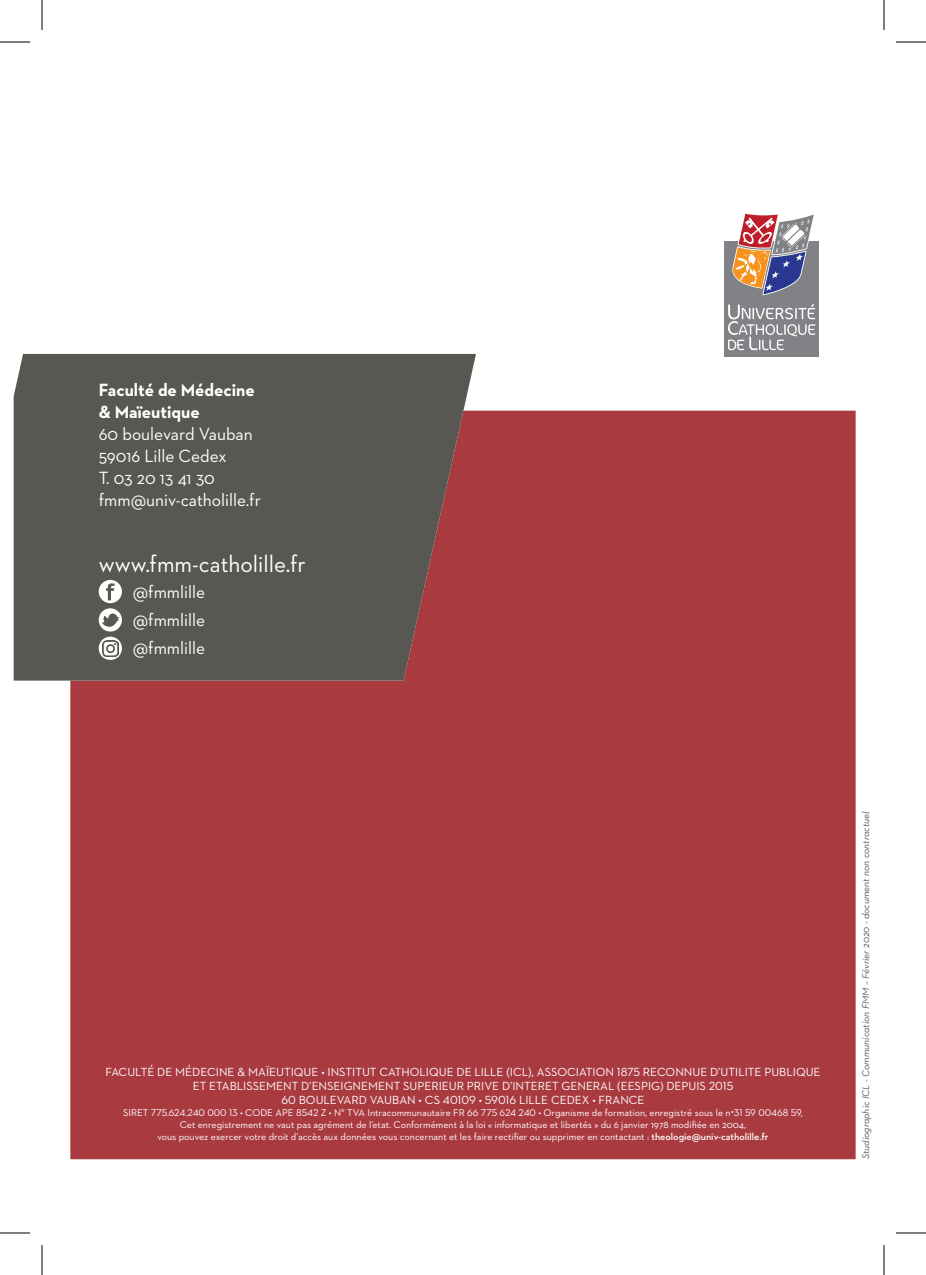
<style>
.page{position:relative;width:926px;height:1275px;background:#fff}
.page>*{position:absolute;margin:0;border:0;box-sizing:border-box;transform-origin:0 0}
.t1{font:24px "Neutraface 2 Text";color:#fff}
.t2{font:18px/22px "Neutraface 2 Text";color:#fff}
.t3{font:700 18px/22px "Neutraface 2 Text";color:#fff}
.t4{font:12px/14px "Neutraface 2 Text";color:#fff;text-align:center}
.t5{font:10px/12px "Neutraface 2 Text";color:#fff;text-align:center}
.t6{font:italic 10px "Neutraface 2 Text";color:#585752}
.s1{font-weight:600}
</style>
<div class="page">
<div style="left:70px;top:411px;width:786px;height:748px;background:#a93a40"></div>
<div style="left:724px;top:241px;width:95px;height:116px;background:#808285"></div>
<svg style="left:728px;top:304px;width:87px;height:46px"></svg>
<svg style="left:732px;top:213px;width:82px;height:83px"></svg>
<svg style="left:14px;top:354px;width:462px;height:326px;background:#5e5551"></svg>
<div style="left:99px;top:580px;width:23px;height:23px;background:#fff;border-radius:50%"></div>
<div style="left:99px;top:608px;width:23px;height:23px;background:#fff;border-radius:50%"></div>
<svg style="left:106px;top:583px;width:9px;height:17px"></svg>
<svg style="left:102px;top:613px;width:18px;height:16px"></svg>
<svg style="left:99px;top:636px;width:23px;height:24px"></svg>
<img style="left:102px;top:640px;width:16px;height:16px">
<hr style="left:0;top:42px;width:30px;height:1px;background:#000">
<hr style="left:896px;top:42px;width:30px;height:1px;background:#000">
<hr style="left:0;top:1232px;width:30px;height:1px;background:#000">
<hr style="left:896px;top:1232px;width:30px;height:1px;background:#000">
<hr style="left:42px;top:0;width:1px;height:30px;background:#000">
<hr style="left:42px;top:1245px;width:1px;height:30px;background:#000">
<hr style="left:884px;top:0;width:1px;height:30px;background:#000">
<hr style="left:884px;top:1245px;width:1px;height:30px;background:#000">
<h2 class="t3" style="left:99px;top:379px;width:158px">Faculté de Médecine &amp; Maïeutique</h2>
<h2 class="t2" style="left:99px;top:423px;width:164px">60 boulevard Vauban<br>59016 Lille Cedex<br>T. 03 20 13 41 30 fmm@univ-catholille.fr</h2>
<h1 class="t1" style="left:99px;top:549px;width:209px">www.fmm-catholille.fr</h1>
<h2 class="t2" style="left:133px;top:578px;width:74px;line-height:28px;text-align:justify">@fmmlille @fmmlille @fmmlille</h2>
<p class="t4" style="left:105px;top:1064px;width:717px">FACULTÉ DE MÉDECINE &amp; MAÏEUTIQUE • INSTITUT CATHOLIQUE DE LILLE (ICL), ASSOCIATION 1875 RECONNUE D’UTILITE PUBLIQUE<br>ET ETABLISSEMENT D’ENSEIGNEMENT SUPERIEUR PRIVE D’INTERET GENERAL (EESPIG) DEPUIS 2015<br>60 BOULEVARD VAUBAN • CS 40109 • 59016 LILLE CEDEX • FRANCE</p>
<p class="t5" style="left:123px;top:1106px;width:681px">SIRET 775.624.240 000 13 • CODE APE 8542 Z • N° TVA Intracommunautaire FR 66 775 624 240 • Organisme de formation, enregistré sous le n°31 59 00468 59,<br>Cet enregistrement ne vaut pas agrément de l’etat. Conformément à la loi « informatique et libertés » du 6 janvier 1978 modifiée en 2004,<br>vous pouvez exercer votre droit d’accès aux données vous concernant et les faire rectifier ou supprimer en contactant : <span class="s1">theologie@univ-catholille.fr</span></p>
<p class="t6" style="left:859px;top:1159px;width:349px;rotate:-90deg">Studiographic ICL - Communication FMM – Février 2020 - document non contractuel</p>
</div>
